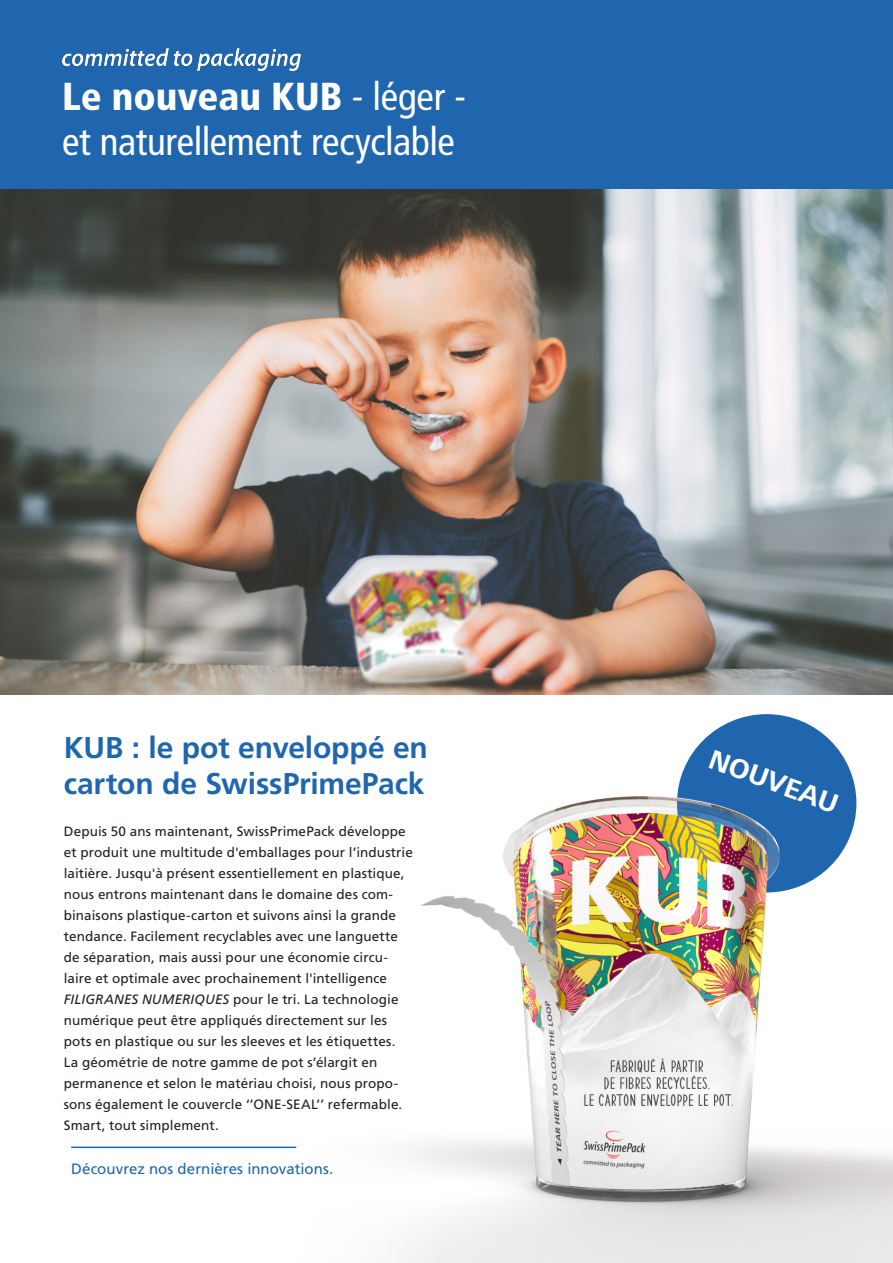
<style>
.page{position:relative;width:893px;height:1263px;background:#fff}
.page>*{position:absolute;margin:0;border:0;box-sizing:border-box;transform-origin:0 0}
.t1{font:condensed 39px/45px "Frutiger LT Std";letter-spacing:-.01em;color:#fff}
.t2{font:700 30px/36px "Frutiger LT Std";letter-spacing:-.005em;color:#1f66ae}
.t3{font:700 28.35px "Frutiger Next LT";color:#fff}
.t4{font:15px "Frutiger LT Std";letter-spacing:.005em;color:#1f66ae}
.t5{font:13.5px/21px "Frutiger LT Std";letter-spacing:.005em;color:#231f20}
.s1{font-weight:900}
.s2{font-style:italic}
</style>
<div class="page">
<div style="left:677px;top:714px;width:179px;height:178px;background:#1f66ae;border-radius:50%"></div>
<div style="left:0;top:0;width:893px;height:189px;background:#1f66ae"></div>
<img style="left:0;top:189px;width:893px;height:505px">
<img style="left:272px;top:779px;width:621px;height:484px">
<img style="left:62px;top:48px;width:239px;height:22px">
<hr style="left:71px;top:1146px;width:225px;height:2px;background:#1f66ae">
<h1 class="t1" style="left:62px;top:74px;width:406px"><span class="s1">Le nouveau KUB</span> - léger - et naturellement recyclable</h1>
<h2 class="t2" style="left:64px;top:730px;width:366px">KUB : le pot enveloppé en carton de SwissPrimePack</h2>
<p class="t5" style="left:64px;top:821px;width:351px">Depuis 50 ans maintenant, SwissPrimePack développe et produit une multitude d'emballages pour l’industrie laitière. Jusqu'à présent essentiellement en plastique, nous entrons maintenant dans le domaine des com&shy;binaisons plastique-carton et suivons ainsi la grande tendance. Facilement recyclables avec une languette de séparation, mais aussi pour une économie circu&shy;laire et optimale avec prochainement l'intelligence <span class="s2">FILIGRANES NUMERIQUES</span> pour le tri. La technologie numérique peut être appliqués directement sur les pots en plastique ou sur les sleeves et les étiquettes.<br>La géométrie de notre gamme de pot s’élargit en permanence et selon le matériau choisi, nous propo&shy;sons également le couvercle ‘’ONE-SEAL’’ refermable.<br>Smart, tout simplement.</p>
<p class="t4" style="left:71px;top:1160px;width:264px">Découvrez nos dernières innovations.</p>
<h3 class="t3" style="left:715px;top:743px;width:137px;rotate:20deg">NOUVEAU</h3>
</div>
